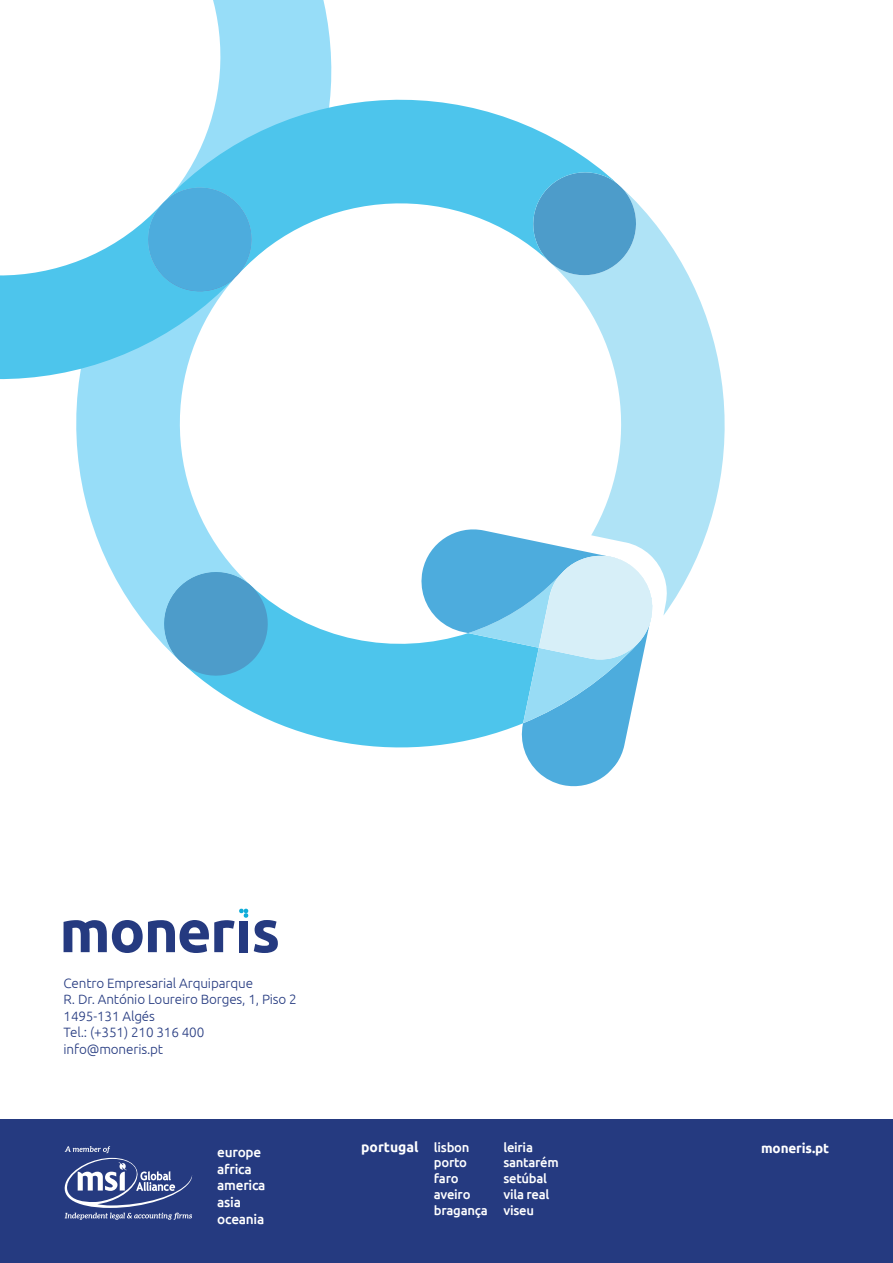
<style>
.page{position:relative;width:893px;height:1263px;background:#fff}
.page>*{position:absolute;margin:0;border:0;box-sizing:border-box;transform-origin:0 0}
.t1{font:700 13.95px "Ubuntu";color:#fff}
.t2{font:500 13.65px/16.5px "Ubuntu";letter-spacing:-.02em;color:#fff}
.t3{font:300 13.5px/16.5px "Ubuntu";letter-spacing:-.01em;color:#253a80}
.t4{font:700 13.5px "Ubuntu";letter-spacing:-.01em;color:#fff}
.t5{font:500 13.2px/15.9px "Ubuntu";letter-spacing:-.02em;color:#fff}
</style>
<div class="page">
<div style="left:0;top:1120px;width:893px;height:143px;background:#253a80"></div>
<svg style="left:64px;top:1146px;width:128px;height:74px"></svg>
<svg style="left:254px;top:920px;width:24px;height:33px"></svg>
<svg style="left:64px;top:909px;width:184px;height:44px"></svg>
<svg style="left:213px;top:0;width:119px;height:65px;fill:#97ddf8"></svg>
<svg style="left:203px;top:603px;width:216px;height:145px;fill:#4dc5ec"></svg>
<svg style="left:419px;top:529px;width:233px;height:258px"></svg>
<svg style="left:550px;top:208px;width:175px;height:408px;fill:#afe3f6"></svg>
<svg style="left:550px;top:186px;width:92px;height:95px"></svg>
<svg style="left:76px;top:414px;width:156px;height:225px;fill:#97ddf8"></svg>
<svg style="left:158px;top:566px;width:115px;height:115px"></svg>
<svg style="left:0;top:223px;width:221px;height:191px"></svg>
<svg style="left:180px;top:65px;width:440px;height:212px"></svg>
<svg style="left:142px;top:183px;width:115px;height:113px"></svg>
<p class="t3" style="left:64px;top:974px;width:235px">Centro Empresarial Arquiparque<br>R. Dr. António Loureiro Borges, 1, Piso 2<br>1495-131 Algés<br>Tel.: (+351) 210 316 400 info@moneris.pt</p>
<p class="t1" style="left:361px;top:1138px;width:59px">portugal</p>
<p class="t2" style="left:217px;top:1144px;width:50px">europe africa america asia oceania</p>
<p class="t5" style="left:434px;top:1138px;width:55px">lisbon porto faro aveiro bragança</p>
<p class="t5" style="left:503px;top:1138px;width:57px">leiria santarém setúbal vila real viseu</p>
<p class="t4" style="left:761px;top:1140px;width:70px">moneris.pt</p>
</div>
